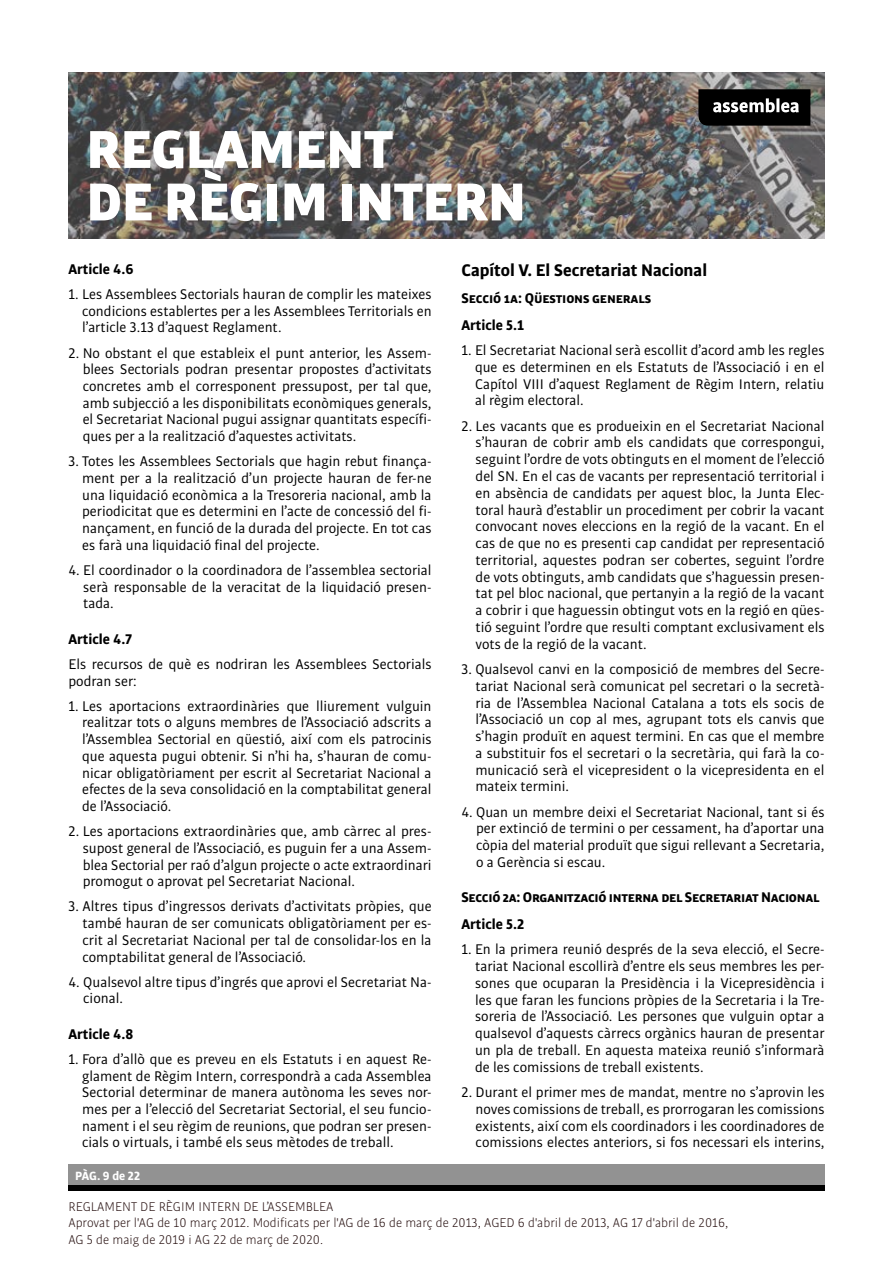
<style>
.page{position:relative;width:893px;height:1263px;background:#fff}
.page>*{position:absolute;margin:0;border:0;box-sizing:border-box;transform-origin:0 0}
.t1{font:900 57px/52.5px "Bulo";color:#fff}
.t2{font:700 18px "Bulo";color:#000}
.t3{font:15px/16.8px "Bulo";color:#000;text-align:justify}
.t4{font:700 15px/26.7px "Bulo";letter-spacing:-.02em;color:#000}
.t5{font:300 13.5px/16.2px "Bulo";color:#240d0d}
.t6{font:700 12.75px "Bulo";color:#fff}
</style>
<div class="page">
<img style="left:68px;top:72px;width:756px;height:167px">
<div style="left:68px;top:1164px;width:756px;height:27px;background:#929292"></div>
<div style="left:68px;top:1185px;width:756px;height:6px;background:#000"></div>
<svg style="left:698px;top:89px;width:112px;height:37px"></svg>
<h1 class="t1" style="left:86px;top:121px;width:441px">REGLAMENT<br>DE RÈGIM INTERN</h1>
<p class="t4" style="left:68px;top:255px;width:66px">Article 4.6</p>
<p class="t3" style="left:82px;top:286px;width:351px;text-indent:-14px">1. Les Assemblees Sectorials hauran de complir les mateixes condicions establertes per a les Assemblees Territorials en l’article 3.13 d’aquest Reglament.</p>
<p class="t3" style="left:83px;top:344px;width:350px;text-indent:-14px">2. No obstant el que estableix el punt anterior, les Assem&shy;blees Sectorials podran presentar propostes d’activitats concretes amb el corresponent pressupost, per tal que, amb subjecció a les disponibilitats econòmiques generals, el Secretariat Nacional pugui assignar quantitats específi&shy;ques per a la realització d’aquestes activitats.</p>
<p class="t3" style="left:82px;top:453px;width:351px;text-indent:-14px">3. Totes les Assemblees Sectorials que hagin rebut finança&shy;ment per a la realització d’un projecte hauran de fer-ne una liquidació econòmica a la Tresoreria nacional, amb la periodicitat que es determini en l’acte de concessió del fi&shy;nançament, en funció de la durada del projecte. En tot cas es farà una liquidació final del projecte.</p>
<p class="t3" style="left:83px;top:561px;width:350px;text-indent:-15px">4. El coordinador o la coordinadora de l’assemblea sectorial serà responsable de la veracitat de la liquidació presen&shy;tada.</p>
<p class="t4" style="left:68px;top:625px;width:65px">Article 4.7</p>
<p class="t3" style="left:68px;top:655px;width:365px">Els recursos de què es nodriran les Assemblees Sectorials podran ser:</p>
<p class="t3" style="left:82px;top:697px;width:351px;text-indent:-14px">1. Les aportacions extraordinàries que lliurement vulguin realitzar tots o alguns membres de l’Associació adscrits a l’Assemblea Sectorial en qüestió, així com els patrocinis que aquesta pugui obtenir. Si n’hi ha, s’hauran de comu&shy;nicar obligatòriament per escrit al Secretariat Nacional a efectes de la seva consolidació en la comptabilitat general de l’Associació.</p>
<p class="t3" style="left:83px;top:823px;width:350px;text-indent:-14px">2. Les aportacions extraordinàries que, amb càrrec al pres&shy;supost general de l’Associació, es puguin fer a una Assem&shy;blea Sectorial per raó d’algun projecte o acte extraordinari promogut o aprovat pel Secretariat Nacional.</p>
<p class="t3" style="left:82px;top:898px;width:351px;text-indent:-14px">3. Altres tipus d’ingressos derivats d’activitats pròpies, que també hauran de ser comunicats obligatòriament per es&shy;crit al Secretariat Nacional per tal de consolidar-los en la comptabilitat general de l’Associació.</p>
<p class="t3" style="left:83px;top:973px;width:350px;text-indent:-15px">4. Qualsevol altre tipus d’ingrés que aprovi el Secretariat Na&shy;cional.</p>
<p class="t4" style="left:68px;top:1020px;width:66px">Article 4.8</p>
<p class="t3" style="left:82px;top:1050px;width:351px;text-indent:-14px">1. Fora d’allò que es preveu en els Estatuts i en aquest Re&shy;glament de Règim Intern, correspondrà a cada Assemblea Sectorial determinar de manera autònoma les seves nor&shy;mes per a l’elecció del Secretariat Sectorial, el seu funcio&shy;nament i el seu règim de reunions, que podran ser presen&shy;cials o virtuals, i també els seus mètodes de treball.</p>
<p class="t2" style="left:461px;top:259px;width:247px">Capítol V. El Secretariat Nacional</p>
<p class="t4" style="left:461px;top:284px;width:191px">Secció 1a: Qüestions generals<br>Article 5.1</p>
<p class="t3" style="left:475px;top:341px;width:351px;text-indent:-14px">1. El Secretariat Nacional serà escollit d’acord amb les regles que es determinen en els Estatuts de l’Associació i en el Capítol VIII d’aquest Reglament de Règim Intern, relatiu al règim electoral.</p>
<p class="t3" style="left:476px;top:417px;width:350px;text-indent:-14px">2. Les vacants que es produeixin en el Secretariat Nacional s’hauran de cobrir amb els candidats que correspongui, seguint l’ordre de vots obtinguts en el moment de l’elecció del SN. En el cas de vacants per representació territorial i en absència de candidats per aquest bloc, la Junta Elec&shy;toral haurà d’establir un procediment per cobrir la vacant convocant noves eleccions en la regió de la vacant. En el cas de que no es presenti cap candidat per representació territorial, aquestes podran ser cobertes, seguint l’ordre de vots obtinguts, amb candidats que s’haguessin presen&shy;tat pel bloc nacional, que pertanyin a la regió de la vacant a cobrir i que haguessin obtingut vots en la regió en qües&shy;tió seguint l’ordre que resulti comptant exclusivament els vots de la regió de la vacant.</p>
<p class="t3" style="left:475px;top:660px;width:351px;text-indent:-14px">3. Qualsevol canvi en la composició de membres del Secre&shy;tariat Nacional serà comunicat pel secretari o la secretà&shy;ria de l’Assemblea Nacional Catalana a tots els socis de l’Associació un cop al mes, agrupant tots els canvis que s’hagin produït en aquest termini. En cas que el membre a substituir fos el secretari o la secretària, qui farà la co&shy;municació serà el vicepresident o la vicepresidenta en el mateix termini.</p>
<p class="t3" style="left:476px;top:803px;width:350px;text-indent:-15px">4. Quan un membre deixi el Secretariat Nacional, tant si és per extinció de termini o per cessament, ha d’aportar una còpia del material produït que sigui rellevant a Secretaria, o a Gerència si escau.</p>
<p class="t4" style="left:461px;top:883px;width:360px">Secció 2a: Organització interna del Secretariat Nacional<br>Article 5.2</p>
<p class="t3" style="left:475px;top:941px;width:351px;text-indent:-14px">1. En la primera reunió després de la seva elecció, el Secre&shy;tariat Nacional escollirà d’entre els seus membres les per&shy;sones que ocuparan la Presidència i la Vicepresidència i les que faran les funcions pròpies de la Secretaria i la Tre&shy;soreria de l’Associació. Les persones que vulguin optar a qualsevol d’aquests càrrecs orgànics hauran de presentar un pla de treball. En aquesta mateixa reunió s’informarà de les comissions de treball existents.</p>
<p class="t3" style="left:476px;top:1083px;width:350px;text-indent:-14px">2. Durant el primer mes de mandat, mentre no s’aprovin les noves comissions de treball, es prorrogaran les comissions existents, així com els coordinadors i les coordinadores de comissions electes anteriors, si fos necessari els interins,</p>
<p class="t6" style="left:75px;top:1167px;width:66px">PÀG. 9 de 22</p>
<p class="t5" style="left:68px;top:1198px;width:661px">REGLAMENT DE RÈGIM INTERN DE L’ASSEMBLEA<br>Aprovat per l'AG de 10 març 2012. Modificats per l'AG de 16 de març de 2013, AGED 6 d'abril de 2013, AG 17 d'abril de 2016,<br>AG 5 de maig de 2019 i AG 22 de març de 2020.</p>
</div>
